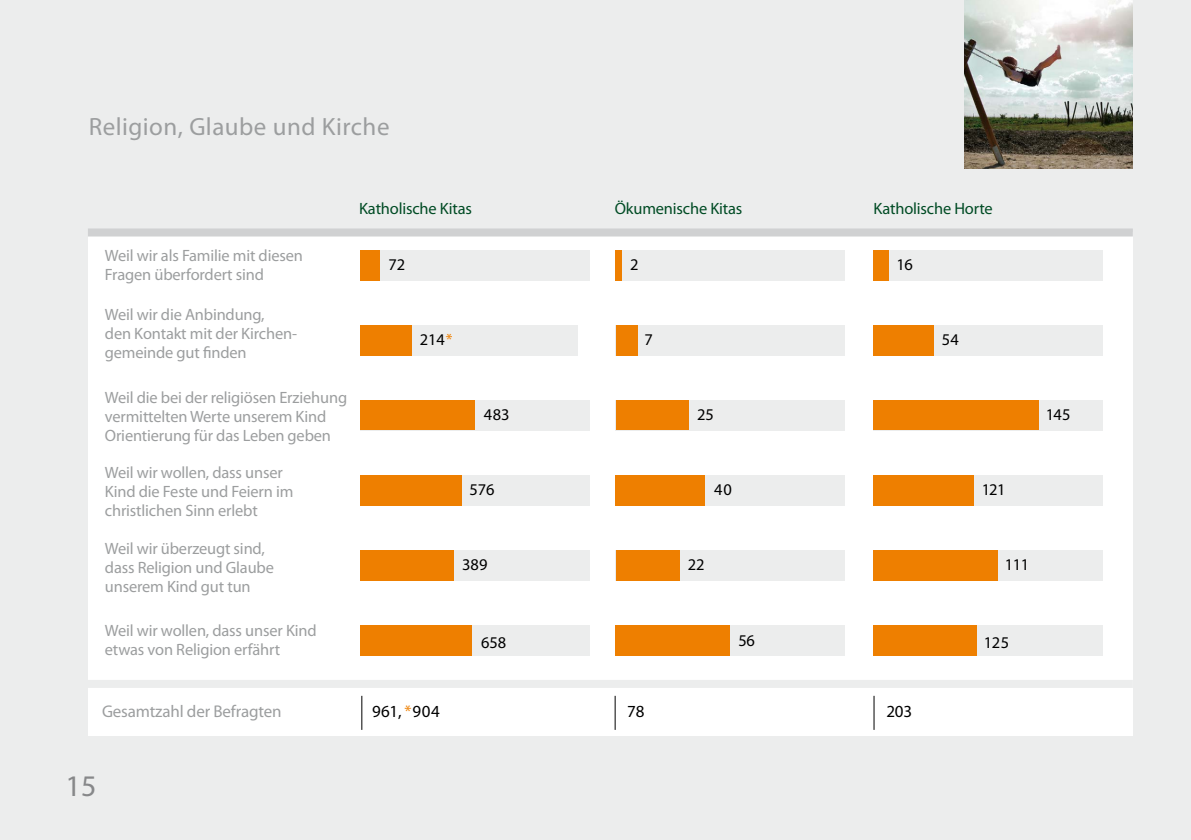
<style>
.page{position:relative;width:1191px;height:840px;background:#fff}
.page>*{position:absolute;margin:0;border:0;box-sizing:border-box;transform-origin:0 0}
.t1{font:30px "Myriad Pro";color:#87888a}
.t2{font:25px "Myriad Pro";letter-spacing:.02em;color:#9c9e9f}
.t3{font:17px "Myriad Pro";letter-spacing:-.01em;color:#9c9e9f}
.t4{font:17px "Myriad Pro";letter-spacing:-.01em;color:#000}
.t5{font:16.4px/19px "Myriad Pro";letter-spacing:-.01em;color:#9c9e9f}
.t6{font:16.4px "Myriad Pro";letter-spacing:-.01em;color:#004b24}
.t7{font:16.4px "Myriad Pro";letter-spacing:-.01em;color:#000}
.s1{color:#ee7f00}
</style>
<div class="page">
<div style="left:0;top:0;width:1191px;height:839px;background:#eceded"></div>
<div style="left:88px;top:232px;width:1044px;height:503px;background:#fff"></div>
<div style="left:360px;top:250px;width:230px;height:30px;background:#eceded"></div>
<div style="left:360px;top:250px;width:20px;height:30px;background:#ee7f00"></div>
<div style="left:360px;top:325px;width:218px;height:30px;background:#eceded"></div>
<div style="left:360px;top:325px;width:52px;height:30px;background:#ee7f00"></div>
<div style="left:615px;top:250px;width:230px;height:30px;background:#eceded"></div>
<div style="left:615px;top:250px;width:6px;height:30px;background:#ee7f00"></div>
<div style="left:615px;top:325px;width:230px;height:30px;background:#eceded"></div>
<div style="left:615px;top:325px;width:22px;height:30px;background:#ee7f00"></div>
<div style="left:873px;top:250px;width:229px;height:30px;background:#eceded"></div>
<div style="left:873px;top:250px;width:16px;height:30px;background:#ee7f00"></div>
<div style="left:360px;top:400px;width:230px;height:30px;background:#eceded"></div>
<div style="left:360px;top:400px;width:115px;height:30px;background:#ee7f00"></div>
<div style="left:615px;top:400px;width:230px;height:30px;background:#eceded"></div>
<div style="left:615px;top:400px;width:73px;height:30px;background:#ee7f00"></div>
<div style="left:873px;top:400px;width:229px;height:30px;background:#eceded"></div>
<div style="left:873px;top:400px;width:166px;height:30px;background:#ee7f00"></div>
<div style="left:360px;top:550px;width:230px;height:30px;background:#eceded"></div>
<div style="left:360px;top:550px;width:94px;height:30px;background:#ee7f00"></div>
<div style="left:615px;top:550px;width:230px;height:30px;background:#eceded"></div>
<div style="left:615px;top:550px;width:64px;height:30px;background:#ee7f00"></div>
<div style="left:873px;top:550px;width:229px;height:30px;background:#eceded"></div>
<div style="left:873px;top:550px;width:125px;height:30px;background:#ee7f00"></div>
<div style="left:873px;top:325px;width:230px;height:30px;background:#eceded"></div>
<div style="left:873px;top:325px;width:60px;height:30px;background:#ee7f00"></div>
<div style="left:360px;top:475px;width:230px;height:30px;background:#eceded"></div>
<div style="left:360px;top:475px;width:101px;height:30px;background:#ee7f00"></div>
<div style="left:615px;top:475px;width:230px;height:30px;background:#eceded"></div>
<div style="left:615px;top:475px;width:90px;height:30px;background:#ee7f00"></div>
<div style="left:873px;top:475px;width:229px;height:30px;background:#eceded"></div>
<div style="left:873px;top:475px;width:101px;height:30px;background:#ee7f00"></div>
<div style="left:360px;top:625px;width:230px;height:30px;background:#eceded"></div>
<div style="left:360px;top:625px;width:111px;height:30px;background:#ee7f00"></div>
<div style="left:615px;top:625px;width:230px;height:30px;background:#eceded"></div>
<div style="left:615px;top:625px;width:114px;height:30px;background:#ee7f00"></div>
<div style="left:873px;top:625px;width:229px;height:30px;background:#eceded"></div>
<div style="left:873px;top:625px;width:104px;height:30px;background:#ee7f00"></div>
<div style="left:88px;top:228px;width:1044px;height:8px;background:#d0d1d2"></div>
<div style="left:88px;top:679px;width:1044px;height:8px;background:#eceded"></div>
<hr style="left:361px;top:695px;width:1px;height:34px;background:#000">
<hr style="left:614px;top:695px;width:1px;height:34px;background:#000">
<hr style="left:873px;top:695px;width:1px;height:34px;background:#000">
<img style="left:964px;top:0;width:168px;height:169px">
<h2 class="t2" style="left:89px;top:111px;width:302px">Religion, Glaube und Kirche</h2>
<p class="t6" style="left:359px;top:198px;width:114px">Katholische Kitas</p>
<p class="t6" style="left:615px;top:198px;width:129px">Ökumenische Kitas</p>
<p class="t6" style="left:873px;top:198px;width:121px">Katholische Horte</p>
<p class="t5" style="left:105px;top:246px;width:199px">Weil wir als Familie mit diesen<br>Fragen überfordert sind</p>
<p class="t5" style="left:105px;top:304px;width:194px">Weil wir die Anbindung,<br>den Kontakt mit der Kirchen&shy;gemeinde gut finden</p>
<p class="t5" style="left:105px;top:388px;width:244px">Weil die bei der religiösen Erziehung vermittelten Werte unserem Kind<br>Orientierung für das Leben geben</p>
<p class="t5" style="left:105px;top:462px;width:190px">Weil wir wollen, dass unser<br>Kind die Feste und Feiern im christlichen Sinn erlebt</p>
<p class="t5" style="left:105px;top:538px;width:170px">Weil wir überzeugt sind, dass Religion und Glaube unserem Kind gut tun</p>
<p class="t5" style="left:105px;top:620px;width:213px">Weil wir wollen, dass unser Kind etwas von Religion erfährt</p>
<p class="t7" style="left:388px;top:254px;width:18px">72</p>
<p class="t7" style="left:420px;top:329px;width:34px">214<span class="s1">*</span></p>
<p class="t7" style="left:484px;top:404px;width:27px">483</p>
<p class="t7" style="left:469px;top:479px;width:26px">576</p>
<p class="t7" style="left:462px;top:554px;width:27px">389</p>
<p class="t7" style="left:630px;top:254px;width:10px">2</p>
<p class="t7" style="left:896px;top:254px;width:18px">16</p>
<p class="t7" style="left:644px;top:329px;width:10px">7</p>
<p class="t7" style="left:941px;top:329px;width:19px">54</p>
<p class="t7" style="left:697px;top:404px;width:18px">25</p>
<p class="t7" style="left:714px;top:479px;width:19px">40</p>
<p class="t7" style="left:687px;top:554px;width:18px">22</p>
<p class="t7" style="left:981px;top:479px;width:25px">121</p>
<p class="t7" style="left:1005px;top:554px;width:26px">111</p>
<p class="t7" style="left:481px;top:631px;width:26px">658</p>
<p class="t7" style="left:738px;top:629px;width:18px">56</p>
<p class="t7" style="left:984px;top:631px;width:27px">125</p>
<p class="t3" style="left:102px;top:700px;width:181px">Gesamtzahl der Befragten</p>
<p class="t4" style="left:372px;top:700px;width:69px">961, <span class="s1">*</span>904</p>
<p class="t4" style="left:627px;top:700px;width:19px">78</p>
<p class="t4" style="left:886px;top:700px;width:27px">203</p>
<p class="t7" style="left:1045px;top:404px;width:26px">145</p>
<h1 class="t1" style="left:66px;top:766px;width:32px">15</h1>
</div>
